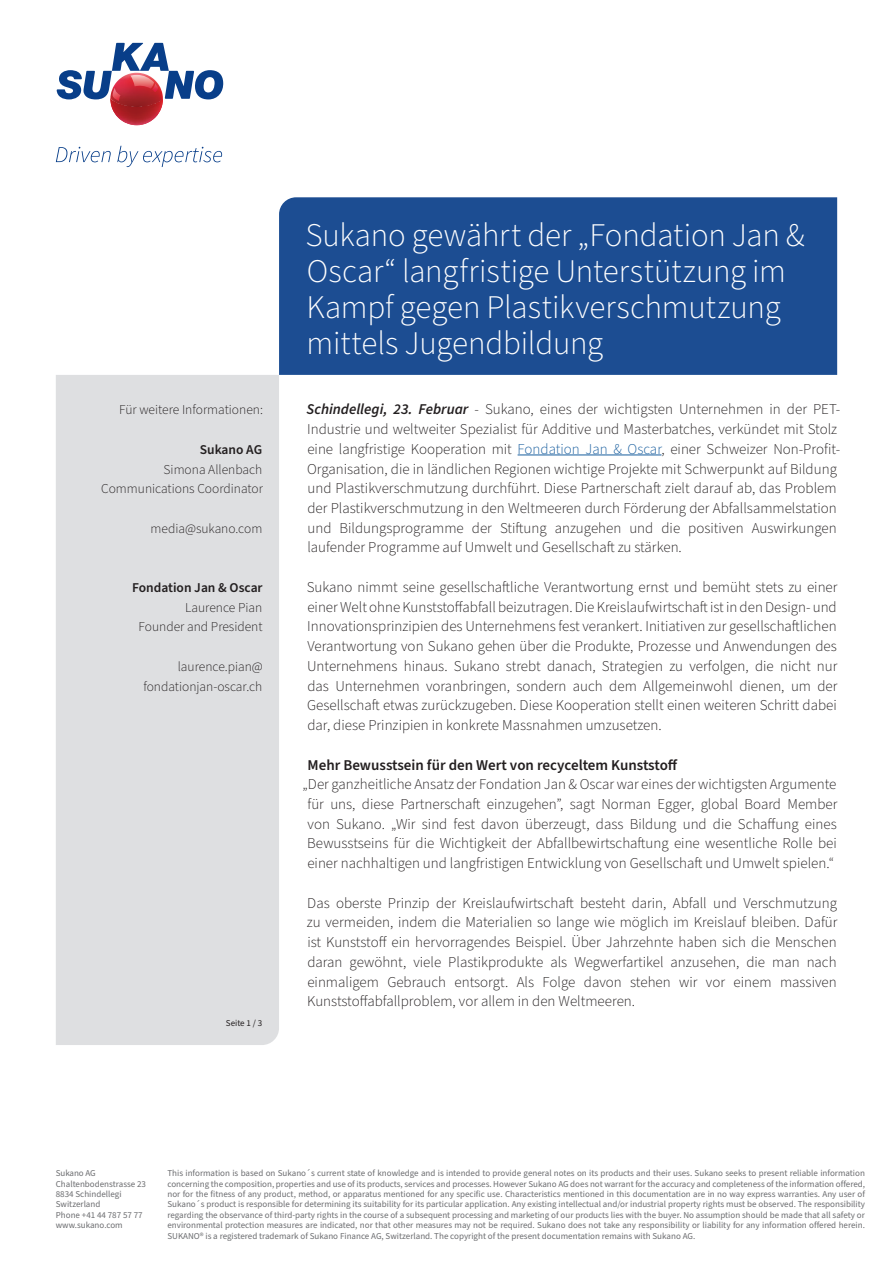
<style>
.page{position:relative;width:893px;height:1263px;background:#fff}
.page>*{position:absolute;margin:0;border:0;box-sizing:border-box;transform-origin:0 0}
.Heading_01{font:300 33px/36px "Source Sans Pro";letter-spacing:-.005em;color:#fff}
.Body_01{font:300 15px/19.8px "Source Sans Pro";color:#231f20;text-align:justify}
.Body_01-2{font:600 15px "Source Sans Pro";color:#231f20}
.Body_01-3{font:300 13.5px "Source Sans Pro";color:#231f20}
.Body_01-4{font:600 13.5px "Source Sans Pro";color:#231f20}
.Disclaimer_EMEA{font:9px/10.4px "Source Sans Pro";color:#6c6d70}
.Body_01-5{font:9px "Source Sans Pro";color:#231f20}
.s1{font-weight:600;font-style:italic}
.s2{color:#175d9e}
</style>
<div class="page">
<div style="left:279px;top:197px;width:558px;height:178px;background:#1c4d92"></div>
<hr style="left:518px;top:455px;width:143px;height:1px;background:#175d9e">
<svg style="left:56px;top:146px;width:166px;height:21px"></svg>
<img style="left:110px;top:101px;width:53px;height:24px">
<svg style="left:57px;top:43px;width:167px;height:58px"></svg>
<div style="left:56px;top:375px;width:223px;height:670px;background:#dedfe1"></div>
<p class="Body_01-3" style="left:119px;top:401px;width:145px">Für weitere Informationen:</p>
<p class="Body_01-4" style="left:200px;top:440px;width:64px">Sukano AG</p>
<p class="Body_01-3" style="left:164px;top:460px;width:100px">Simona Allenbach</p>
<p class="Body_01-3" style="left:101px;top:480px;width:163px">Communications Coordinator</p>
<p class="Body_01-3" style="left:151px;top:519px;width:113px">media@sukano.com</p>
<p class="Body_01-4" style="left:132px;top:578px;width:132px">Fondation Jan &amp; Oscar</p>
<p class="Body_01-3" style="left:185px;top:598px;width:79px">Laurence Pian</p>
<p class="Body_01-3" style="left:139px;top:618px;width:126px">Founder and President</p>
<p class="Body_01-3" style="left:178px;top:657px;width:87px">laurence.pian@</p>
<p class="Body_01-3" style="left:143px;top:677px;width:120px">fondationjan-oscar.ch</p>
<p class="Body_01-5" style="left:226px;top:1017px;width:38px">Seite 1 / 3</p>
<p class="Heading_01" style="left:305px;top:218px;width:501px">Sukano gewährt der „Fondation Jan &amp; Oscar“ langfristige Unterstützung im Kampf gegen Plastikverschmutzung mittels Jugendbildung</p>
<p class="Body_01" style="left:307px;top:400px;width:535px;text-align:left"><span class="s1">Schindellegi, 23. Februar</span> - Sukano, eines der wichtigsten Unternehmen in der PET-Industrie und weltweiter Spezialist für Additive und Masterbatches, verkündet mit Stolz eine langfristige Kooperation mit <span class="s2">Fondation Jan &amp; Oscar</span>, einer Schweizer Non-Profit-Organisation, die in ländlichen Regionen wichtige Projekte mit Schwerpunkt auf Bildung und Plastikverschmutzung durchführt. Diese Partnerschaft zielt darauf ab, das Problem der Plastikverschmutzung in den Weltmeeren durch Förderung der Abfallsammelstation und Bildungsprogramme der Stiftung anzugehen und die positiven Auswirkungen laufender Programme auf Umwelt und Gesellschaft zu stärken.</p>
<p class="Body_01" style="left:307px;top:577px;width:532px">Sukano nimmt seine gesellschaftliche Verantwortung ernst und bemüht stets zu einer einer Welt ohne Kunststoffabfall beizutragen. Die Kreislaufwirtschaft ist in den Design- und Innovationsprinzipien des Unternehmens fest verankert. Initiativen zur gesellschaftlichen Verantwortung von Sukano gehen über die Produkte, Prozesse und Anwendungen des Unternehmens hinaus. Sukano strebt danach, Strategien zu verfolgen, die nicht nur das Unternehmen voranbringen, sondern auch dem Allgemeinwohl dienen, um der Gesellschaft etwas zurückzugeben. Diese Kooperation stellt einen weiteren Schritt dabei dar, diese Prinzipien in konkrete Massnahmen umzusetzen.</p>
<p class="Body_01-2" style="left:308px;top:754px;width:372px">Mehr Bewusstsein für den Wert von recyceltem Kunststoff</p>
<p class="Body_01" style="left:303px;top:775px;width:536px;text-align:center">„Der ganzheitliche Ansatz der Fondation Jan &amp; Oscar war eines der wichtigsten Argumente für uns, diese Partnerschaft einzugehen”, sagt Norman Egger, global Board Member von Sukano. „Wir sind fest davon überzeugt, dass Bildung und die Schaffung eines Bewusstseins für die Wichtigkeit der Abfallbewirtschaftung eine wesentliche Rolle bei einer nachhaltigen und langfristigen Entwicklung von Gesellschaft und Umwelt spielen.“</p>
<p class="Body_01" style="left:307px;top:893px;width:532px">Das oberste Prinzip der Kreislaufwirtschaft besteht darin, Abfall und Verschmutzung zu vermeiden, indem die Materialien so lange wie möglich im Kreislauf bleiben. Dafür ist Kunststoff ein hervorragendes Beispiel. Über Jahrzehnte haben sich die Menschen daran gewöhnt, viele Plastikprodukte als Wegwerfartikel anzusehen, die man nach einmaligem Gebrauch entsorgt. Als Folge davon stehen wir vor einem massiven Kunststoffabfallproblem, vor allem in den Weltmeeren.</p>
<p class="Disclaimer_EMEA" style="left:56px;top:1168px;width:92px">Sukano AG<br>Chaltenbodenstrasse 23</p>
<p class="Disclaimer_EMEA" style="left:56px;top:1189px;width:67px">8834 Schindellegi</p>
<p class="Disclaimer_EMEA" style="left:56px;top:1199px;width:88px">Switzerland<br>Phone +41 44 787 57 77</p>
<p class="Disclaimer_EMEA" style="left:56px;top:1220px;width:68px">www.sukano.com</p>
<p class="Disclaimer_EMEA" style="left:167px;top:1168px;width:699px;text-align:justify">This information is based on Sukano´s current state of knowledge and is intended to provide general notes on its products and their uses. Sukano seeks to present reliable information concerning the composition, properties and use of its products, services and processes. However Sukano AG does not warrant for the accuracy and completeness of the information offered, nor for the fitness of any product, method, or apparatus mentioned for any specific use. Characteristics mentioned in this documentation are in no way express warranties. Any user of Sukano´s product is responsible for determining its suitability for its particular application. Any existing intellectual and/or industrial property rights must be observed. The responsibility regarding the observance of third-party rights in the course of a subsequent processing and marketing of our products lies with the buyer. No assumption should be made that all safety or environmental protection measures are indicated, nor that other measures may not be required. Sukano does not take any responsibility or liability for any information offered herein.<br>SUKANO® is a registered trademark of Sukano Finance AG, Switzerland. The copyright of the present documentation remains with Sukano AG.</p>
</div>
